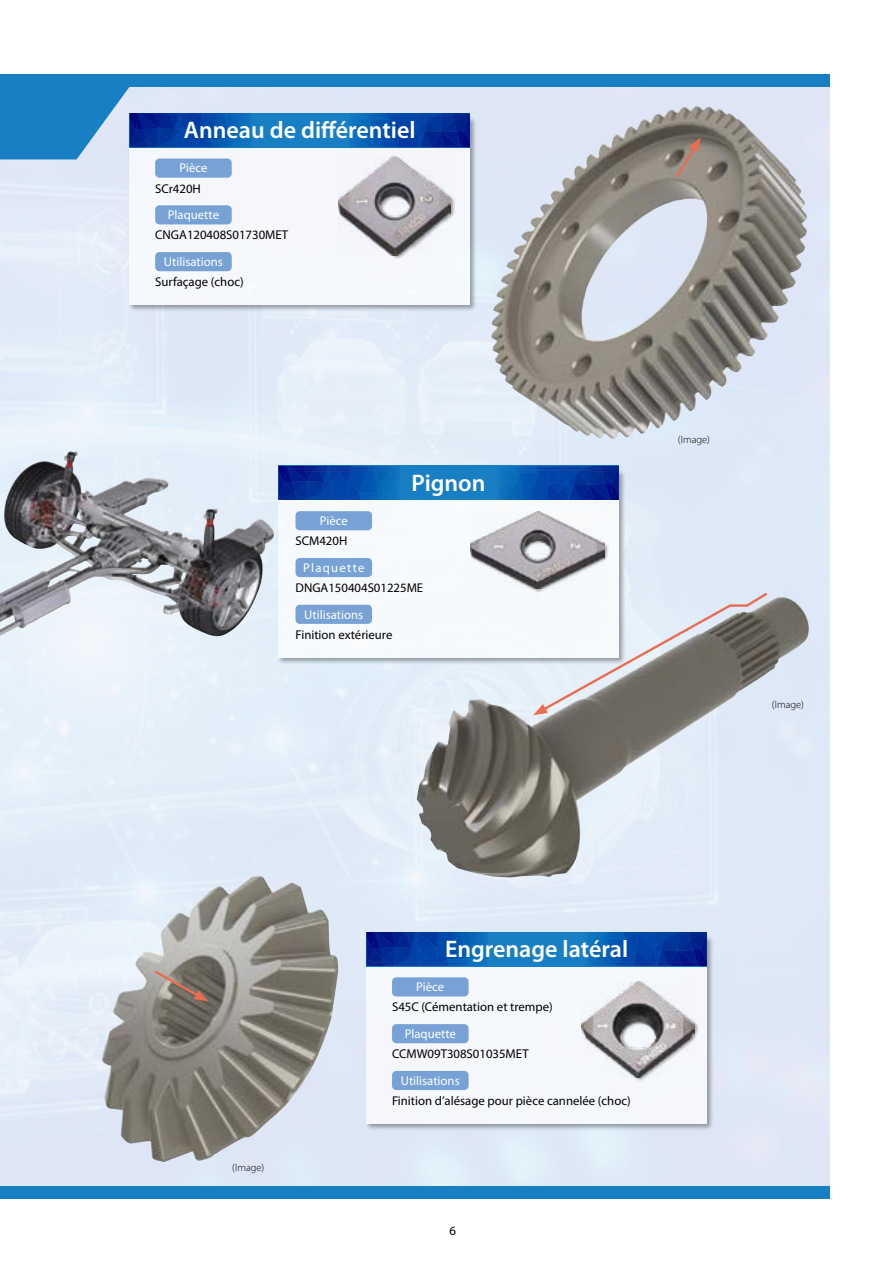
<style>
.page{position:relative;width:893px;height:1263px;background:#fff}
.page>*{position:absolute;margin:0;border:0;box-sizing:border-box;transform-origin:0 0}
.t1{font:600 24px "Myriad Pro";color:#fff}
.t2{font:12.75px "Myriad Pro";color:#000}
.t3{font:12.75px "Myriad Pro";color:#fff}
.t4{font:12.75px "Myriad Pro";letter-spacing:.1em;color:#fff}
.t5{font:300 10.5px "Myriad Pro";color:#000}
</style>
<div class="page">
<img style="left:0;top:87px;width:829px;height:1099px">
<div style="left:0;top:74px;width:829px;height:13px;background:#197fc4"></div>
<img style="left:417px;top:597px;width:397px;height:281px">
<svg style="left:533px;top:590px;width:237px;height:125px;background:#a8a8a8"></svg>
<img style="left:0;top:451px;width:276px;height:186px">
<img style="left:492px;top:106px;width:204px;height:332px">
<img style="left:102px;top:876px;width:236px;height:286px">
<svg style="left:152px;top:968px;width:56px;height:33px;background:#8e7f74"></svg>
<svg style="left:674px;top:137px;width:27px;height:43px"></svg>
<div style="left:129px;top:117px;width:348px;height:195px;background:#000;opacity:.5"></div>
<div style="left:130px;top:117px;width:340px;height:188px;background:#f5f7fc"></div>
<div style="left:278px;top:469px;width:348px;height:195px;background:#000;opacity:.5"></div>
<div style="left:279px;top:470px;width:340px;height:187px;background:#f6fafd"></div>
<div style="left:366px;top:935px;width:348px;height:195px;background:#000;opacity:.5"></div>
<div style="left:367px;top:936px;width:340px;height:187px;background:#f5f8fc"></div>
<div style="left:130px;top:113px;width:340px;height:34px;background:#197fc4"></div>
<svg style="left:351px;top:113px;width:119px;height:34px;background:#0241a2"></svg>
<svg style="left:0;top:87px;width:252px;height:72px;background:#5b96ce"></svg>
<div style="left:279px;top:466px;width:340px;height:34px;background:#197fc4"></div>
<svg style="left:500px;top:466px;width:119px;height:34px;background:#0241a2"></svg>
<svg style="left:279px;top:466px;width:120px;height:34px;background:#0242a2"></svg>
<div style="left:367px;top:932px;width:340px;height:34px;background:#197fc4"></div>
<svg style="left:588px;top:932px;width:119px;height:34px;background:#0241a2"></svg>
<svg style="left:367px;top:932px;width:120px;height:34px;background:#0242a2"></svg>
<div style="left:155px;top:159px;width:77px;height:19px;background:#78a2d5;border-radius:4px"></div>
<div style="left:155px;top:205px;width:77px;height:19px;background:#78a2d5;border-radius:4px"></div>
<div style="left:155px;top:252px;width:77px;height:19px;background:#78a2d5;border-radius:4px"></div>
<div style="left:295px;top:511px;width:77px;height:19px;background:#78a2d5;border-radius:4px"></div>
<div style="left:295px;top:558px;width:77px;height:19px;background:#78a2d5;border-radius:4px"></div>
<div style="left:295px;top:605px;width:77px;height:19px;background:#78a2d5;border-radius:4px"></div>
<div style="left:392px;top:977px;width:77px;height:19px;background:#78a2d5;border-radius:4px"></div>
<div style="left:392px;top:1024px;width:77px;height:19px;background:#78a2d5;border-radius:4px"></div>
<div style="left:392px;top:1071px;width:77px;height:19px;background:#78a2d5;border-radius:4px"></div>
<div style="left:582px;top:982px;width:117px;height:99px;background:#000;opacity:.35"></div>
<img style="left:582px;top:982px;width:112px;height:95px">
<div style="left:338px;top:156px;width:117px;height:102px;background:#000;opacity:.35"></div>
<img style="left:338px;top:156px;width:113px;height:99px">
<div style="left:470px;top:511px;width:138px;height:81px;background:#000;opacity:.35"></div>
<img style="left:470px;top:511px;width:135px;height:78px">
<div style="left:0;top:1186px;width:829px;height:13px;background:#197fc4"></div>
<h1 class="t1" style="left:184px;top:117px;width:233px">Anneau de différentiel</h1>
<p class="t3" style="left:179px;top:160px;width:29px">Pièce</p>
<p class="t2" style="left:155px;top:180px;width:47px">SCr420H</p>
<p class="t3" style="left:168px;top:207px;width:53px">Plaquette</p>
<p class="t2" style="left:155px;top:227px;width:135px">CNGA120408S01730MET</p>
<p class="t3" style="left:164px;top:254px;width:60px">Utilisations</p>
<p class="t2" style="left:155px;top:274px;width:90px">Surfaçage (choc)</p>
<h1 class="t1" style="left:412px;top:469px;width:75px">Pignon</h1>
<p class="t3" style="left:320px;top:513px;width:29px">Pièce</p>
<p class="t2" style="left:295px;top:533px;width:53px">SCM420H</p>
<p class="t4" style="left:303px;top:560px;width:63px">Plaquette</p>
<p class="t2" style="left:295px;top:580px;width:129px">DNGA150404S01225ME</p>
<p class="t3" style="left:304px;top:606px;width:60px">Utilisations</p>
<p class="t2" style="left:295px;top:627px;width:98px">Finition extérieure</p>
<p class="t5" style="left:678px;top:433px;width:34px">(Image)</p>
<p class="t5" style="left:772px;top:698px;width:34px">(Image)</p>
<p class="t5" style="left:232px;top:1161px;width:34px">(Image)</p>
<h1 class="t1" style="left:445px;top:935px;width:185px">Engrenage latéral</h1>
<p class="t3" style="left:416px;top:979px;width:29px">Pièce</p>
<p class="t2" style="left:392px;top:999px;width:162px">S45C (Cémentation et trempe)</p>
<p class="t3" style="left:405px;top:1026px;width:53px">Plaquette</p>
<p class="t2" style="left:392px;top:1046px;width:138px">CCMW09T308S01035MET</p>
<p class="t3" style="left:401px;top:1072px;width:60px">Utilisations</p>
<p class="t2" style="left:392px;top:1093px;width:240px">Finition d’alésage pour pièce cannelée (choc)</p>
<p class="t2" style="left:450px;top:1223px;width:8px">6</p>
</div>
